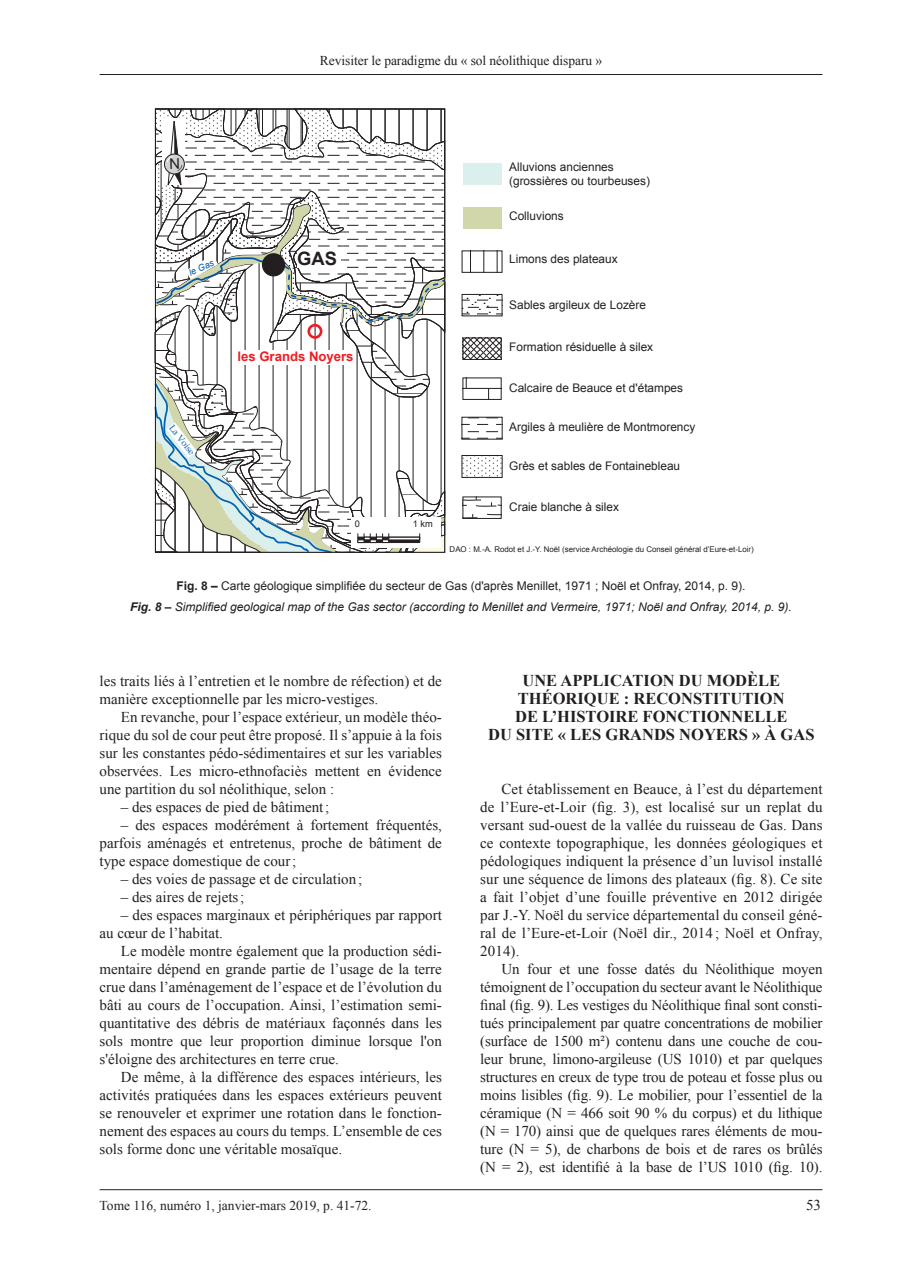
<style>
.page{position:relative;width:899px;height:1272px;background:#fff}
.page>*{position:absolute;margin:0;border:0;box-sizing:border-box;transform-origin:0 0}
.t1{font:700 18.45px "Arial";color:#231f20}
.Titre_1{font:700 16.5px/18px "Times New Roman";color:#231f20;text-align:center}
.t2{font:15px/18px "Times New Roman";color:#231f20;text-align:justify}
.t3{font:14.4px "Calibri";color:#231f20}
.t4{font:13.5px "Times New Roman";letter-spacing:-.005em;color:#231f20}
.t5{font:700 13.2px "Arial";color:#ee1d23}
.Figures{font:italic 12px "Arial";color:#231f20}
.Figures-2{font:12px "Arial";color:#231f20}
.t6{font:11.85px/14.2px "Arial";color:#231f20}
.t7{font:9.15px "Palatino Linotype";color:#0162b0}
.t8{font:italic 9.15px "Arial";color:#0162b0}
.t9{font:9.15px "Arial";color:#231e1f}
.t10{font:7.95px "Arial";color:#231f20}
.s1{font-weight:700}
</style>
<div class="page">
<hr style="left:100px;top:74px;width:722px;height:1px;background:#231f20">
<hr style="left:100px;top:1189px;width:722px;height:1px;background:#231f20">
<svg style="left:466px;top:457px;width:32px;height:19px"></svg>
<div style="left:462px;top:455px;width:40px;height:23px;border:1px solid #231f20"></div>
<svg style="left:465px;top:499px;width:34px;height:17px"></svg>
<svg style="left:465px;top:379px;width:35px;height:19px"></svg>
<div style="left:463px;top:377px;width:39px;height:23px;border:1px solid #231f20"></div>
<svg style="left:465px;top:339px;width:35px;height:19px"></svg>
<div style="left:463px;top:337px;width:39px;height:23px;border:1px solid #231f20"></div>
<svg style="left:464px;top:297px;width:36px;height:17px"></svg>
<div style="left:462px;top:294px;width:40px;height:22px;border:1px solid #231f20"></div>
<div style="left:463px;top:164px;width:38px;height:21px;background:#dbefec"></div>
<div style="left:463px;top:207px;width:38px;height:22px;background:#d1d6ab"></div>
<svg style="left:470px;top:252px;width:28px;height:19px"></svg>
<div style="left:462px;top:250px;width:40px;height:23px;border:1px solid #231f20"></div>
<svg style="left:464px;top:423px;width:36px;height:10px"></svg>
<div style="left:462px;top:417px;width:40px;height:22px;border:1px solid #231f20"></div>
<svg style="left:154px;top:108px;width:292px;height:446px"></svg>
<p class="t4" style="left:320px;top:52px;width:284px">Revisiter le paradigme du « sol néolithique disparu »</p>
<p class="t6" style="left:509px;top:160px;width:142px">Alluvions anciennes (grossières ou tourbeuses)</p>
<p class="t8" style="left:187px;top:267px;width:28px;rotate:-25deg">le Gas</p>
<p class="t7" style="left:176px;top:422px;width:37px;rotate:51deg">La Voise</p>
<p class="t1" style="left:297px;top:246px;width:41px">GAS</p>
<p class="t5" style="left:237px;top:348px;width:118px">les Grands Noyers</p>
<p class="t9" style="left:355px;top:518px;width:7px">0</p>
<p class="t9" style="left:413px;top:518px;width:21px">1 km</p>
<p class="t6" style="left:509px;top:209px;width:56px">Colluvions</p>
<p class="t6" style="left:509px;top:252px;width:110px">Limons des plateaux</p>
<p class="t6" style="left:509px;top:298px;width:138px">Sables argileux de Lozère</p>
<p class="t6" style="left:509px;top:339px;width:146px">Formation résiduelle à silex</p>
<p class="t6" style="left:509px;top:381px;width:175px">Calcaire de Beauce et d'étampes</p>
<p class="t6" style="left:509px;top:420px;width:188px">Argiles à meulière de Montmorency</p>
<p class="t6" style="left:509px;top:459px;width:173px">Grès et sables de Fontainebleau</p>
<p class="t6" style="left:509px;top:500px;width:111px">Craie blanche à silex</p>
<p class="t10" style="left:450px;top:544px;width:306px">DAO : M.-A. Rodot et J.-Y. Noël (service Archéologie du Conseil général d’Eure-et-Loir)</p>
<p class="Figures-2" style="left:177px;top:578px;width:571px"><span class="s1">Fig. 8 –</span> Carte géologique simplifiée du secteur de Gas (d'après Menillet, 1971 ; Noël et Onfray, 2014, p. 9).</p>
<p class="Figures" style="left:130px;top:599px;width:663px"><span class="s1">Fig. 8 –</span> Simplified geological map of the Gas sector (according to Menillet and Vermeire, 1971; Noël and Onfray, 2014, p. 9).</p>
<p class="Titre_1" style="left:488px;top:671px;width:328px">UNE APPLICATION DU MODÈLE<br>THÉORIQUE : RECONSTITUTION<br>DE L’HISTOIRE FONCTIONNELLE<br>DU SITE « LES GRANDS NOYERS » À GAS</p>
<p class="t2" style="left:100px;top:672px;width:344px">les traits liés à l’entretien et le nombre de réfection) et de manière exceptionnelle par les micro-vestiges.</p>
<p class="t2" style="left:100px;top:708px;width:344px;text-indent:21px">En revanche, pour l’espace extérieur, un modèle théo&shy;rique du sol de cour peut être proposé. Il s’appuie à la fois sur les constantes pédo-sédimentaires et sur les variables observées. Les micro-ethnofaciès mettent en évidence une partition du sol néolithique, selon :</p>
<p class="t2" style="left:121px;top:798px;width:210px">– des espaces de pied de bâtiment;</p>
<p class="t2" style="left:100px;top:816px;width:344px;text-indent:21px">– des espaces modérément à fortement fréquentés, parfois aménagés et entretenus, proche de bâtiment de type espace domestique de cour;</p>
<p class="t2" style="left:121px;top:870px;width:243px">– des voies de passage et de circulation;</p>
<p class="t2" style="left:121px;top:888px;width:125px">– des aires de rejets;</p>
<p class="t2" style="left:100px;top:906px;width:344px;text-indent:21px">– des espaces marginaux et périphériques par rapport au cœur de l’habitat.</p>
<p class="t2" style="left:100px;top:942px;width:344px;text-indent:21px">Le modèle montre également que la production sédi&shy;mentaire dépend en grande partie de l’usage de la terre crue dans l’aménagement de l’espace et de l’évolution du bâti au cours de l’occupation. Ainsi, l’estimation semi&shy;quantitative des débris de matériaux façonnés dans les sols montre que leur proportion diminue lorsque l'on s'éloigne des architectures en terre crue.</p>
<p class="t2" style="left:100px;top:1068px;width:344px;text-indent:21px">De même, à la différence des espaces intérieurs, les activités pratiquées dans les espaces extérieurs peuvent se renouveler et exprimer une rotation dans le fonction&shy;nement des espaces au cours du temps. L’ensemble de ces sols forme donc une véritable mosaïque.</p>
<p class="t3" style="left:309px;top:741px;width:227px">Carte géologique simplifiée du secteur</p>
<p class="t2" style="left:480px;top:780px;width:344px;text-indent:21px">Cet établissement en Beauce, à l’est du département de l’Eure-et-Loir (fig. 3), est localisé sur un replat du versant sud-ouest de la vallée du ruisseau de Gas. Dans ce contexte topographique, les données géologiques et pédologiques indiquent la présence d’un luvisol installé sur une séquence de limons des plateaux (fig. 8). Ce site a fait l’objet d’une fouille préventive en 2012 dirigée par J.-Y. Noël du service départemental du conseil géné&shy;ral de l’Eure-et-Loir (Noël dir., 2014 ; Noël et Onfray, 2014).</p>
<p class="t2" style="left:480px;top:960px;width:344px;text-indent:21px">Un four et une fosse datés du Néolithique moyen témoignent de l’occupation du secteur avant le Néolithique final (fig. 9). Les vestiges du Néolithique final sont consti&shy;tués principalement par quatre concentrations de mobilier (surface de 1500 m²) contenu dans une couche de cou&shy;leur brune, limono-argileuse (US 1010) et par quelques structures en creux de type trou de poteau et fosse plus ou moins lisibles (fig. 9). Le mobilier, pour l’essentiel de la céramique (N = 466 soit 90 % du corpus) et du lithique (N = 170) ainsi que de quelques rares éléments de mou&shy;ture (N = 5), de charbons de bois et de rares os brûlés (N = 2), est identifié à la base de l’US 1010 (fig. 10).</p>
<p class="t4" style="left:100px;top:1195px;width:273px">Tome 116, numéro 1, janvier-mars 2019, p. 41-72.</p>
<p class="t2" style="left:806px;top:1195px;width:16px">53</p>
</div>
